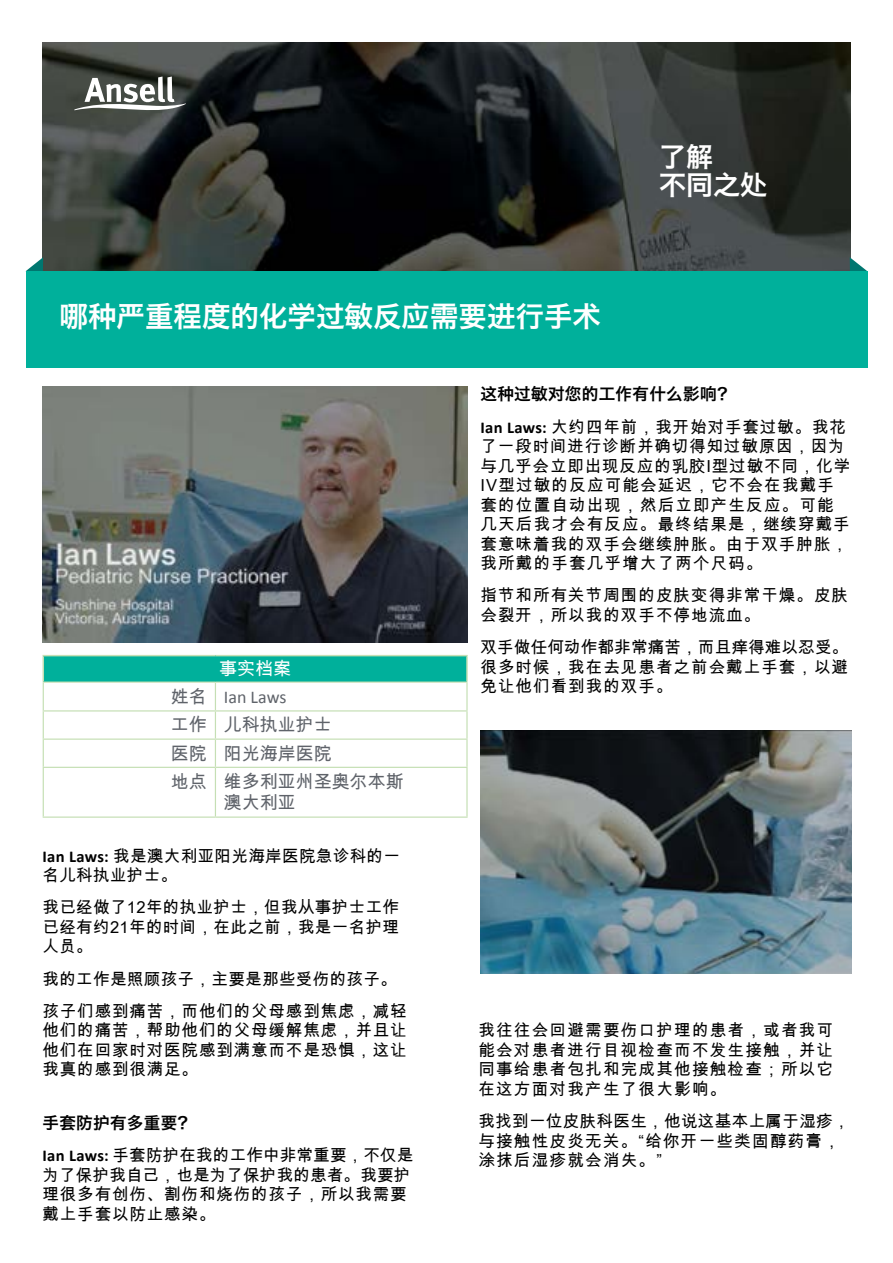
<style>
.page{position:relative;width:893px;height:1263px;background:#fff}
.page>*{position:absolute;margin:0;border:0;box-sizing:border-box;transform-origin:0 0}
.t1{font:28.5px "Hiragino Sans GB W6";color:#fff}
.t2{font:27px/28.5px "Hiragino Sans GB W6";color:#fff}
.t3{font:18px/28.2px "Arial Unicode MS";color:#5f636a}
.t4{font:18px "Calibri";color:#5f636a}
.t5{font:18px "Arial Unicode MS";color:#fff}
.t6{font:16.5px/19.5px "Arial Unicode MS";letter-spacing:.05em;color:#000;text-align:justify}
.t7{font:16.5px/19.5px "Arial Unicode MS";letter-spacing:.01em;color:#000}
.t8{font:16.5px/19.5px "Arial Unicode MS";letter-spacing:.02em;color:#000}
.t9{font:16.5px/19.5px "Arial Unicode MS";letter-spacing:.075em;color:#000}
.t10{font:16.5px "Hiragino Sans GB W6";letter-spacing:.02em;color:#000}
.s1{font-family:"Arial Unicode MS"}
.s2{font-family:"Calibri";font-weight:700}
</style>
<div class="page">
<img style="left:43px;top:43px;width:807px;height:228px">
<svg style="left:74px;top:77px;width:112px;height:33px"></svg>
<svg style="left:26px;top:257px;width:17px;height:14px"></svg>
<svg style="left:850px;top:257px;width:17px;height:14px"></svg>
<div style="left:26px;top:271px;width:841px;height:97px;background:#00b09b"></div>
<img style="left:43px;top:387px;width:425px;height:255px">
<div style="left:43px;top:656px;width:424px;height:26px;background:#00b09b"></div>
<hr style="left:43px;top:655px;width:172px;height:1px;background:#c5dfb4">
<hr style="left:215px;top:655px;width:253px;height:1px;background:#c5dfb4">
<hr style="left:466px;top:656px;width:2px;height:25px;background:#c5dfb4">
<hr style="left:43px;top:681px;width:172px;height:2px;background:#c5dfb4">
<hr style="left:215px;top:681px;width:253px;height:2px;background:#c5dfb4">
<hr style="left:466px;top:683px;width:2px;height:27px;background:#c5dfb4">
<hr style="left:43px;top:710px;width:172px;height:1px;background:#c5dfb4">
<hr style="left:215px;top:710px;width:253px;height:1px;background:#c5dfb4">
<hr style="left:466px;top:711px;width:2px;height:27px;background:#c5dfb4">
<hr style="left:43px;top:738px;width:172px;height:2px;background:#c5dfb4">
<svg style="left:43px;top:656px;width:1px;height:111px"></svg>
<hr style="left:215px;top:738px;width:253px;height:2px;background:#c5dfb4">
<svg style="left:215px;top:683px;width:1px;height:84px"></svg>
<hr style="left:466px;top:740px;width:2px;height:27px;background:#c5dfb4">
<hr style="left:43px;top:767px;width:172px;height:1px;background:#c5dfb4">
<hr style="left:43px;top:768px;width:1px;height:48px;background:#c5dfb4">
<hr style="left:215px;top:767px;width:253px;height:1px;background:#c5dfb4">
<hr style="left:215px;top:768px;width:1px;height:48px;background:#c5dfb4">
<hr style="left:466px;top:768px;width:2px;height:48px;background:#c5dfb4">
<hr style="left:43px;top:816px;width:172px;height:2px;background:#c5dfb4">
<hr style="left:215px;top:816px;width:253px;height:2px;background:#c5dfb4">
<img style="left:480px;top:730px;width:372px;height:244px">
<h1 class="t1" style="left:60px;top:298px;width:543px">哪种严重程度的化学过敏反应需要进行手术</h1>
<h2 class="t2" style="left:659px;top:141px;width:109px">了解<br>不同之处</h2>
<p class="t5" style="left:219px;top:656px;width:73px">事实档案</p>
<p class="t4" style="left:171px;top:685px;width:117px"><span class="s1">姓名</span> Ian Laws</p>
<p class="t3" style="left:171px;top:711px;width:235px">工作 儿科执业护士<br>医院 阳光海岸医院<br>地点 维多利亚州圣奥尔本斯</p>
<p class="t3" style="left:224px;top:789px;width:73px">澳大利亚</p>
<p class="t8" style="left:43px;top:846px;width:359px"><span class="s2">Ian Laws:</span> 我是澳大利亚阳光海岸医院急诊科的一名儿科执业护士。</p>
<p class="t6" style="left:43px;top:897px;width:358px">我已经做了12年的执业护士，但我从事护士工作已经有约21年的时间，在此之前，我是一名护理人员。</p>
<p class="t8" style="left:43px;top:962px;width:366px;line-height:32.2px">我的工作是照顾孩子，主要是那些受伤的孩子。孩子们感到痛苦，而他们的父母感到焦虑，减轻</p>
<p class="t6" style="left:43px;top:1020px;width:366px">他们的痛苦，帮助他们的父母缓解焦虑，并且让他们在回家时对医院感到满意而不是恐惧，这让我真的感到很满足。</p>
<p class="t10" style="left:43px;top:1111px;width:153px">手套防护有多重要？</p>
<p class="t7" style="left:43px;top:1145px;width:372px"><span class="s2">Ian Laws:</span> 手套防护在我的工作中非常重要，不仅是为了保护我自己，也是为了保护我的患者。我要护理很多有创伤、割伤和烧伤的孩子，所以我需要戴上手套以防止感染。</p>
<p class="t10" style="left:480px;top:383px;width:255px">这种过敏对您的工作有什么影响？</p>
<p class="t6" style="left:480px;top:417px;width:371px;text-align:left"><span class="s2">Ian Laws:</span> 大约四年前，我开始对手套过敏。我花了一段时间进行诊断并确切得知过敏原因，因为与几乎会立即出现反应的乳胶I型过敏不同，化学<br>IV型过敏的反应可能会延迟，它不会在我戴手套的位置自动出现，然后立即产生反应。可能几天后我才会有反应。最终结果是，继续穿戴手套意味着我的双手会继续肿胀。由于双手肿胀，我所戴的手套几乎增大了两个尺码。</p>
<p class="t6" style="left:480px;top:585px;width:369px">指节和所有关节周围的皮肤变得非常干燥。皮肤会裂开，所以我的双手不停地流血。</p>
<p class="t6" style="left:480px;top:637px;width:369px">双手做任何动作都非常痛苦，而且痒得难以忍受。很多时候，我在去见患者之前会戴上手套，以避免让他们看到我的双手。</p>
<p class="t6" style="left:478px;top:1020px;width:356px">我往往会回避需要伤口护理的患者，或者我可能会对患者进行目视检查而不发生接触，并让同事给患者包扎和完成其他接触检查；所以它在这方面对我产生了很大影响。</p>
<p class="t9" style="left:478px;top:1111px;width:373px">我找到一位皮肤科医生，他说这基本上属于湿疹，与接触性皮炎无关。“给你开一些类固醇药膏，涂抹后湿疹就会消失。”</p>
</div>
